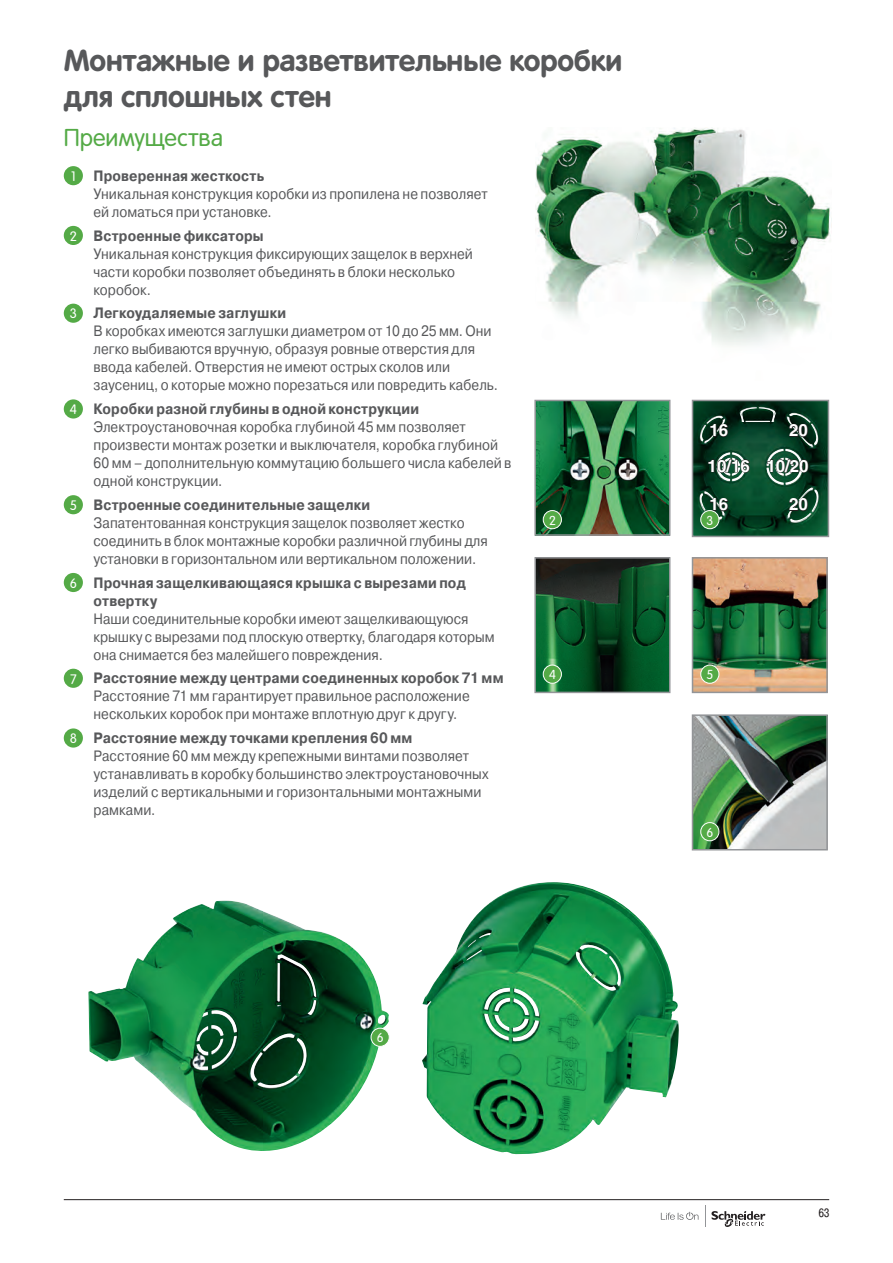
<style>
.page{position:relative;width:893px;height:1263px;background:#fff}
.page>*{position:absolute;margin:0;border:0;box-sizing:border-box;transform-origin:0 0}
.t1{font:700 30px/36px "Rotonda C";letter-spacing:-.005em;color:#57585a}
.t2{font:24px "Rotonda";letter-spacing:-.005em;color:#54aa46}
.t3{font:700 16.8px/35.5px "Helios";color:#fff}
.t4{font:15px/18px "Pragmatica C";letter-spacing:.005em;color:#57585a;scale:.9 1}
.t5{font:700 15px/18px "Pragmatica C";letter-spacing:.015em;color:#57585a;scale:.9 1}
.t6{font:12.9px "Rotonda";color:#fff}
.t7{font:12px "Pragmatica Cond C";color:#231f20}
.s1{font-family:"Rotonda";font-size:13.5px;color:#fff}
.s2{font-weight:700}
.s3{font-family:"Rotonda";font-weight:400;font-size:13.5px;color:#fff}
</style>
<div class="page">
<svg style="left:661px;top:1212px;width:37px;height:8px"></svg>
<svg style="left:705px;top:1205px;width:60px;height:22px"></svg>
<hr style="left:64px;top:1199px;width:765px;height:1px;background:#231f20">
<img style="left:422px;top:882px;width:257px;height:273px">
<div style="left:64px;top:166px;width:19px;height:19px;background:#54aa46;border-radius:50%"></div>
<div style="left:64px;top:226px;width:19px;height:19px;background:#54aa46;border-radius:50%"></div>
<div style="left:64px;top:304px;width:19px;height:19px;background:#54aa46;border-radius:50%"></div>
<div style="left:64px;top:399px;width:19px;height:19px;background:#54aa46;border-radius:50%"></div>
<div style="left:64px;top:495px;width:19px;height:19px;background:#54aa46;border-radius:50%"></div>
<div style="left:64px;top:573px;width:19px;height:19px;background:#54aa46;border-radius:50%"></div>
<div style="left:64px;top:669px;width:19px;height:19px;background:#54aa46;border-radius:50%"></div>
<div style="left:64px;top:728px;width:19px;height:19px;background:#54aa46;border-radius:50%"></div>
<img style="left:535px;top:128px;width:296px;height:217px">
<img style="left:537px;top:403px;width:130px;height:130px">
<div style="left:534px;top:400px;width:136px;height:136px;border:2px solid #939598"></div>
<img style="left:695px;top:403px;width:131px;height:131px">
<div style="left:692px;top:400px;width:137px;height:137px;border:2px solid #939598"></div>
<img style="left:537px;top:560px;width:130px;height:130px">
<div style="left:534px;top:557px;width:136px;height:136px;border:2px solid #939598"></div>
<img style="left:695px;top:560px;width:130px;height:130px">
<div style="left:692px;top:557px;width:136px;height:136px;border:2px solid #939598"></div>
<svg style="left:710px;top:423px;width:18px;height:14px"></svg>
<svg style="left:708px;top:458px;width:42px;height:15px"></svg>
<svg style="left:710px;top:498px;width:18px;height:13px"></svg>
<svg style="left:789px;top:423px;width:19px;height:14px"></svg>
<svg style="left:767px;top:458px;width:42px;height:15px"></svg>
<svg style="left:789px;top:498px;width:19px;height:14px"></svg>
<img style="left:695px;top:717px;width:130px;height:130px">
<div style="left:692px;top:714px;width:136px;height:136px;border:2px solid #939598"></div>
<div style="left:543px;top:510px;width:18px;height:19px;background:#54aa46;border-radius:50%"></div>
<div style="left:543px;top:510px;width:19px;height:19px;border:1px solid #fff;border-radius:50%"></div>
<div style="left:701px;top:510px;width:18px;height:19px;background:#54aa46;border-radius:50%"></div>
<div style="left:700px;top:510px;width:19px;height:19px;border:1px solid #fff;border-radius:50%"></div>
<div style="left:543px;top:665px;width:18px;height:18px;background:#54aa46;border-radius:50%"></div>
<div style="left:543px;top:665px;width:19px;height:19px;border:1px solid #fff;border-radius:50%"></div>
<div style="left:701px;top:665px;width:18px;height:18px;background:#54aa46;border-radius:50%"></div>
<div style="left:700px;top:665px;width:19px;height:19px;border:1px solid #fff;border-radius:50%"></div>
<div style="left:701px;top:822px;width:18px;height:19px;background:#54aa46;border-radius:50%"></div>
<div style="left:700px;top:822px;width:19px;height:19px;border:1px solid #fff;border-radius:50%"></div>
<img style="left:88px;top:900px;width:301px;height:251px">
<div style="left:371px;top:1028px;width:18px;height:18px;background:#54aa46;border-radius:50%"></div>
<div style="left:371px;top:1028px;width:19px;height:19px;border:1px solid #fff;border-radius:50%"></div>
<h1 class="t1" style="left:64px;top:42px;width:560px">Монтажные и разветвительные коробки для сплошных стен</h1>
<h2 class="t2" style="left:64px;top:125px;width:161px">Преимущества</h2>
<p class="t4" style="left:94px;top:167px;width:440px;text-indent:-22px"><span class="s1">1</span> <span class="s2">Проверенная жесткость<br></span>Уникальная конструкция коробки из пропилена не позволяет ей ломаться при установке.</p>
<p class="t4" style="left:94px;top:226px;width:423px;text-indent:-24px"><span class="s1">2</span> <span class="s2">Встроенные фиксаторы<br></span>Уникальная конструкция фиксирующих защелок в верхней части коробки позволяет объединять в блоки несколько коробок.</p>
<p class="t4" style="left:94px;top:304px;width:451px;text-indent:-24px"><span class="s1">3</span> <span class="s2">Легкоудаляемые заглушки<br></span>В коробках имеются заглушки диаметром от 10 до 25 мм. Они легко выбиваются вручную, образуя ровные отверстия для ввода кабелей. Отверстия не имеют острых сколов или заусениц, о которые можно порезаться или повредить кабель.</p>
<p class="t4" style="left:94px;top:400px;width:466px;text-indent:-24px"><span class="s1">4</span> <span class="s2">Коробки разной глубины в одной конструкции </span>Электроустановочная коробка глубиной 45 мм позволяет произвести монтаж розетки и выключателя, коробка глубиной 60 мм – дополнительную коммутацию большего числа кабелей в одной конструкции.</p>
<p class="t4" style="left:94px;top:496px;width:440px;text-indent:-24px"><span class="s1">5</span> <span class="s2">Встроенные соединительные защелки<br></span>Запатентованная конструкция защелок позволяет жестко соединить в блок монтажные коробки различной глубины для установки в горизонтальном или вертикальном положении.</p>
<p class="t5" style="left:94px;top:573px;width:415px;text-indent:-24px"><span class="s3">6</span> Прочная защелкивающаяся крышка с вырезами под отвертку</p>
<p class="t4" style="left:94px;top:609px;width:447px">Наши соединительные коробки имеют защелкивающуюся крышку с вырезами под плоскую отвертку, благодаря которым она снимается без малейшего повреждения.</p>
<p class="t4" style="left:94px;top:669px;width:457px;text-indent:-23px"><span class="s1">7</span> <span class="s2">Расстояние между центрами соединенных коробок 71 мм<br></span>Расстояние 71 мм гарантирует правильное расположение нескольких коробок при монтаже вплотную друг к другу.</p>
<p class="t4" style="left:94px;top:729px;width:440px;text-indent:-24px"><span class="s1">8</span> <span class="s2">Расстояние между точками крепления 60 мм </span>Расстояние 60 мм между крепежными винтами позволяет устанавливать в коробку большинство электроустановочных изделий с вертикальными и горизонтальными монтажными рамками.</p>
<p class="t3" style="left:708px;top:412px;width:44px">16<br>10/16</p>
<p class="t3" style="left:709px;top:487px;width:20px">16</p>
<p class="t6" style="left:549px;top:513px;width:8px">2</p>
<p class="t6" style="left:706px;top:513px;width:8px">3</p>
<p class="t6" style="left:549px;top:667px;width:8px">4</p>
<p class="t6" style="left:706px;top:667px;width:8px">5</p>
<p class="t6" style="left:706px;top:825px;width:8px">6</p>
<p class="t3" style="left:766px;top:412px;width:44px;text-align:right">20<br>10/20</p>
<p class="t3" style="left:789px;top:487px;width:20px">20</p>
<p class="t6" style="left:377px;top:1030px;width:8px">6</p>
<p class="t7" style="left:819px;top:1206px;width:12px">63</p>
</div>
